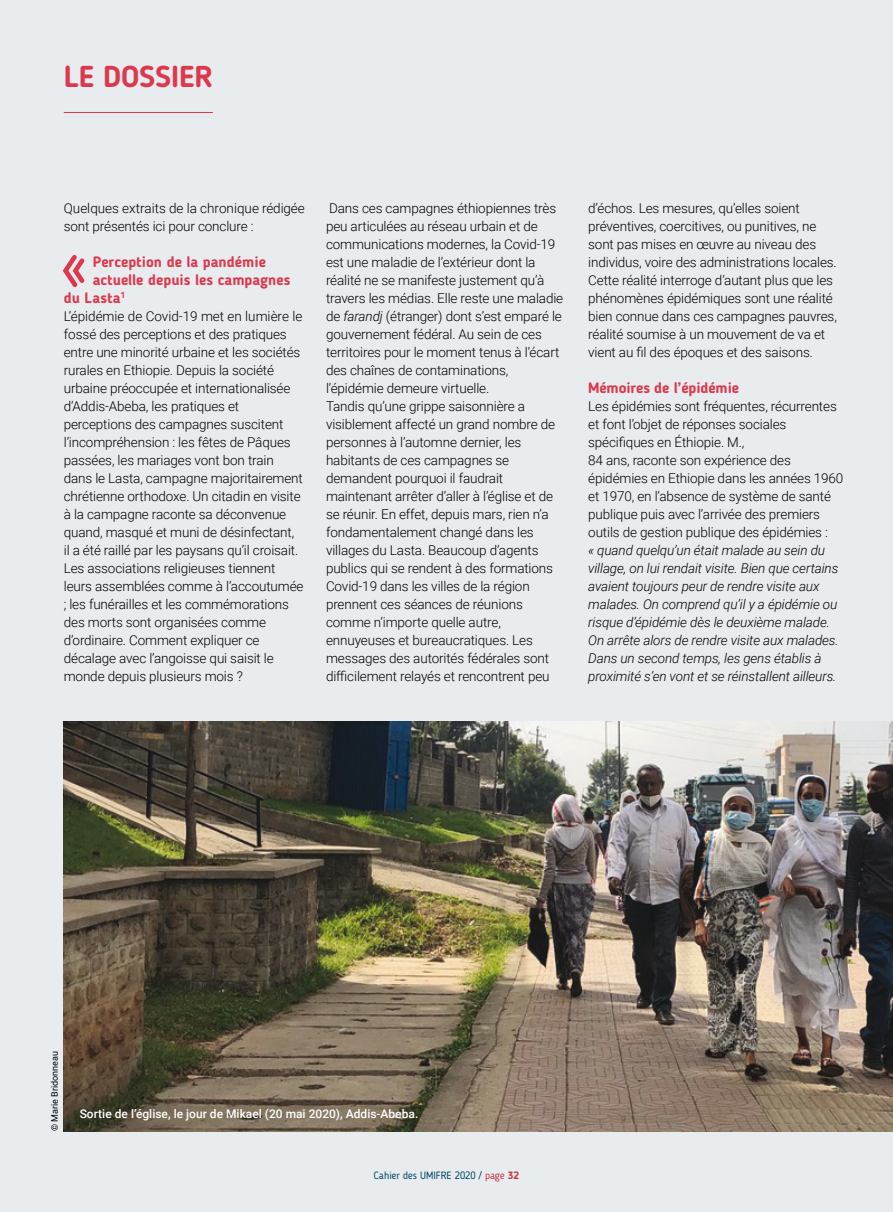
<style>
.page{position:relative;width:893px;height:1212px;background:#e8ecef}
.page>*{position:absolute;margin:0;border:0;box-sizing:border-box;transform-origin:0 0}
.t1{font:700 30px "Blogger Sans";color:#dd384d}
.t2{font:700 15px "Blogger Sans";color:#dd384d}
.t3{font:300 13.5px/18px "Roboto";letter-spacing:-.01em;color:#000}
.t4{font:italic 300 13.5px/18px "Roboto";letter-spacing:-.01em;color:#000}
.t5{font:500 12px "Roboto";color:#fff}
.t6{font:10.5px "Blogger Sans";color:#004864}
.t7{font:9px "Roboto";color:#000}
.s1{font-style:italic}
.s2{color:#dd384d}
.s3{font-weight:700;color:#dd384d}
</style>
<div class="page">
<hr style="left:64px;top:112px;width:149px;height:1px;background:#dd384d">
<img style="left:64px;top:721px;width:829px;height:410px">
<svg style="left:63px;top:255px;width:21px;height:32px"></svg>
<h1 class="t1" style="left:64px;top:58px;width:151px">LE DOSSIER</h1>
<p class="t3" style="left:64px;top:199px;width:242px">Quelques extraits de la chronique rédigée sont présentés ici pour conclure :</p>
<p class="t2" style="left:93px;top:253px;width:175px">Perception de la pandémie</p>
<p class="t2" style="left:93px;top:271px;width:199px">actuelle depuis les campagnes</p>
<p class="t2" style="left:64px;top:289px;width:63px">du Lasta<sup>1</sup></p>
<p class="t3" style="left:64px;top:307px;width:241px">L’épidémie de Covid-19 met en lumière le fossé des perceptions et des pratiques entre une minorité urbaine et les sociétés rurales en Ethiopie. Depuis la société urbaine préoccupée et internationalisée d’Addis-Abeba, les pratiques et perceptions des campagnes suscitent l’incompréhension : les fêtes de Pâques passées, les mariages vont bon train dans le Lasta, campagne majoritairement chrétienne orthodoxe. Un citadin en visite à la campagne raconte sa déconvenue quand, masqué et muni de désinfectant, il a été raillé par les paysans qu’il croisait.<br>Les associations religieuses tiennent leurs assemblées comme à l’accoutumée ; les funérailles et les commémorations des morts sont organisées comme d’ordinaire. Comment expliquer ce décalage avec l’angoisse qui saisit le monde depuis plusieurs mois ?</p>
<p class="t3" style="left:326px;top:199px;width:239px">Dans ces campagnes éthiopiennes très peu articulées au réseau urbain et de communications modernes, la Covid-19 est une maladie de l’extérieur dont la réalité ne se manifeste justement qu’à travers les médias. Elle reste une maladie de <span class="s1">farandj</span> (étranger) dont s’est emparé le gouvernement fédéral. Au sein de ces territoires pour le moment tenus à l’écart des chaînes de contaminations, l’épidémie demeure virtuelle.<br>Tandis qu’une grippe saisonnière a visiblement affecté un grand nombre de personnes à l’automne dernier, les habitants de ces campagnes se demandent pourquoi il faudrait maintenant arrêter d’aller à l’église et de se réunir. En effet, depuis mars, rien n’a fondamentalement changé dans les villages du Lasta. Beaucoup d’agents publics qui se rendent à des formations Covid-19 dans les villes de la région prennent ces séances de réunions comme n’importe quelle autre, ennuyeuses et bureaucratiques. Les messages des autorités fédérales sont difficilement relayés et rencontrent peu</p>
<p class="t3" style="left:588px;top:199px;width:250px">d’échos. Les mesures, qu’elles soient préventives, coercitives, ou punitives, ne sont pas mises en œuvre au niveau des individus, voire des administrations locales.<br>Cette réalité interroge d’autant plus que les phénomènes épidémiques sont une réalité bien connue dans ces campagnes pauvres, réalité soumise à un mouvement de va et vient au fil des époques et des saisons.</p>
<p class="t2" style="left:588px;top:379px;width:152px">Mémoires de l’épidémie</p>
<p class="t3" style="left:588px;top:397px;width:257px">Les épidémies sont fréquentes, récurrentes et font l’objet de réponses sociales spécifiques en Éthiopie. M.,<br>84 ans, raconte son expérience des épidémies en Ethiopie dans les années 1960 et 1970, en l’absence de système de santé publique puis avec l’arrivée des premiers outils de gestion publique des épidémies :</p>
<p class="t4" style="left:588px;top:541px;width:252px">« quand quelqu’un était malade au sein du village, on lui rendait visite. Bien que certains avaient toujours peur de rendre visite aux malades. On comprend qu’il y a épidémie ou risque d’épidémie dès le deuxième malade.<br>On arrête alors de rendre visite aux malades.<br>Dans un second temps, les gens établis à proximité s’en vont et se réinstallent ailleurs.</p>
<p class="t7" style="left:48px;top:1131px;width:81px;rotate:-90deg">© Marie Bridonneau</p>
<p class="t5" style="left:80px;top:1105px;width:340px">Sortie de l’église, le jour de Mikael (20 mai 2020), Addis-Abeba.</p>
<p class="t6" style="left:374px;top:1169px;width:147px">Cahier des UMIFRE 2020 / <span class="s2">page</span> <span class="s3">32</span></p>
</div>
